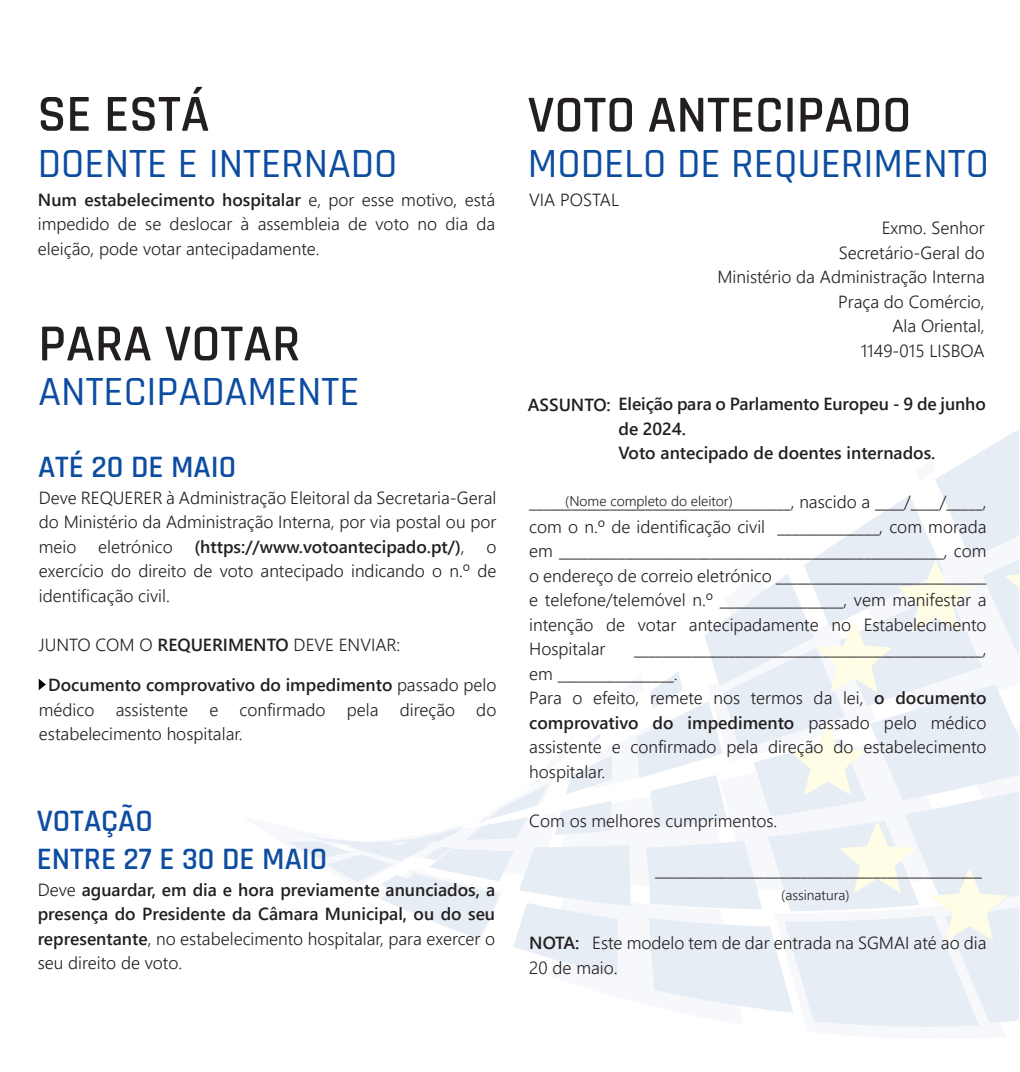
<style>
.page{position:relative;width:1020px;height:1072px;background:#fff}
.page>*{position:absolute;margin:0;border:0;box-sizing:border-box;transform-origin:0 0}
.t1{font:600 52.5px "Rajdhani";color:#231f20}
.t2{font:500 42px "Rajdhani";color:#0d4da1}
.t3{font:600 31.5px/37.8px "Rajdhani";color:#0d4da1}
.t4{font:300 17.5px/24.5px "Segoe UI";color:#231f20;text-align:justify}
.t5{font:600 17.5px/24.5px "Segoe UI";color:#231f20;text-align:justify}
.t6{font:700 17.5px "Arial";color:#0d4da1}
.t7{font:300 14px "Segoe UI";color:#231f20}
.s1{font-weight:600}
.s2{font-weight:300}
</style>
<div class="page">
<svg style="left:288px;top:429px;width:732px;height:598px"></svg>
<img style="left:38px;top:678px;width:8px;height:13px">
<h1 class="t1" style="left:38px;top:83px;width:173px">SE ESTÁ</h1>
<h1 class="t1" style="left:527px;top:84px;width:385px">VOTO ANTECIPADO</h1>
<h2 class="t2" style="left:38px;top:139px;width:361px">DOENTE E INTERNADO</h2>
<p class="t4" style="left:38px;top:185px;width:459px"><span class="s1">Num estabelecimento hospitalar</span> e, por esse motivo, está impedido de se deslocar à assembleia de voto no dia da eleição, pode votar antecipadamente.</p>
<h2 class="t2" style="left:528px;top:139px;width:463px">MODELO DE REQUERIMENTO</h2>
<p class="t4" style="left:529px;top:185px;width:91px">VIA POSTAL</p>
<p class="t4" style="left:717px;top:214px;width:269px;text-align:right">Exmo. Senhor<br>Secretário-Geral do<br>Ministério da Administração Interna<br>Praça do Comércio,<br>Ala Oriental,<br>1149-015 LISBOA</p>
<h1 class="t1" style="left:38px;top:312px;width:264px">PARA VOTAR</h1>
<h2 class="t2" style="left:39px;top:367px;width:323px">ANTECIPADAMENTE</h2>
<p class="t5" style="left:618px;top:390px;width:369px;text-align:left;text-indent:-91px">ASSUNTO: Eleição para o Parlamento Europeu - 9 de junho de 2024.<br>Voto antecipado de doentes internados.</p>
<p class="t4" style="left:529px;top:488px;width:459px">____________________________________, nascido a ____/____/_____, com o n.º de identificação civil ______________, com morada em _____________________________________________________, com o endereço de correio eletrónico _____________________________ e telefone/telemóvel n.º _________________, vem manifestar a intenção de votar antecipadamente no Estabelecimento Hospitalar</p>
<h3 class="t3" style="left:38px;top:449px;width:200px">ATÉ 20 DE MAIO</h3>
<p class="t4" style="left:39px;top:483px;width:459px">Deve REQUERER à Administração Eleitoral da Secretaria-Geral do Ministério da Administração Interna, por via postal ou por meio eletrónico <span class="s1">(https://www.votoantecipado.pt/)</span>, o exercício do direito de voto antecipado indicando o n.º de identificação civil.</p>
<p class="t4" style="left:39px;top:630px;width:363px">JUNTO COM O <span class="s1">REQUERIMENTO</span> DEVE ENVIAR:</p>
<p class="t4" style="left:39px;top:671px;width:459px;text-indent:9px"><span class="s1">Documento comprovativo do impedimento</span> passado pelo médico assistente e confirmado pela direção do estabelecimento hospitalar.</p>
<p class="t7" style="left:565px;top:487px;width:169px">(Nome completo do eleitor)</p>
<p class="t4" style="left:529px;top:635px;width:459px;text-align:left;text-indent:105px">________________________________________________, em ________________.<br>Para o efeito, remete nos termos da lei, <span class="s1">o documento comprovativo do impedimento</span> passado pelo médico assistente e confirmado pela direção do estabelecimento hospitalar.</p>
<p class="t4" style="left:529px;top:806px;width:250px">Com os melhores cumprimentos.</p>
<p class="t6" style="left:122px;top:794px;width:12px">~</p>
<h3 class="t3" style="left:37px;top:803px;width:292px">VOTAÇAO<br>ENTRE 27 E 30 DE MAIO</h3>
<p class="t5" style="left:38px;top:876px;width:459px"><span class="s2">Deve</span> aguardar, em dia e hora previamente anunciados, a presença do Presidente da Câmara Municipal, ou do seu representante<span class="s2">, no estabelecimento hospitalar, para exercer o seu direito de voto.</span></p>
<p class="t4" style="left:655px;top:855px;width:328px">_____________________________________________</p>
<p class="t7" style="left:781px;top:882px;width:70px">(assinatura)</p>
<p class="t4" style="left:529px;top:929px;width:459px"><span class="s1">NOTA:</span> Este modelo tem de dar entrada na SGMAI até ao dia<br>20 de maio.</p>
</div>
